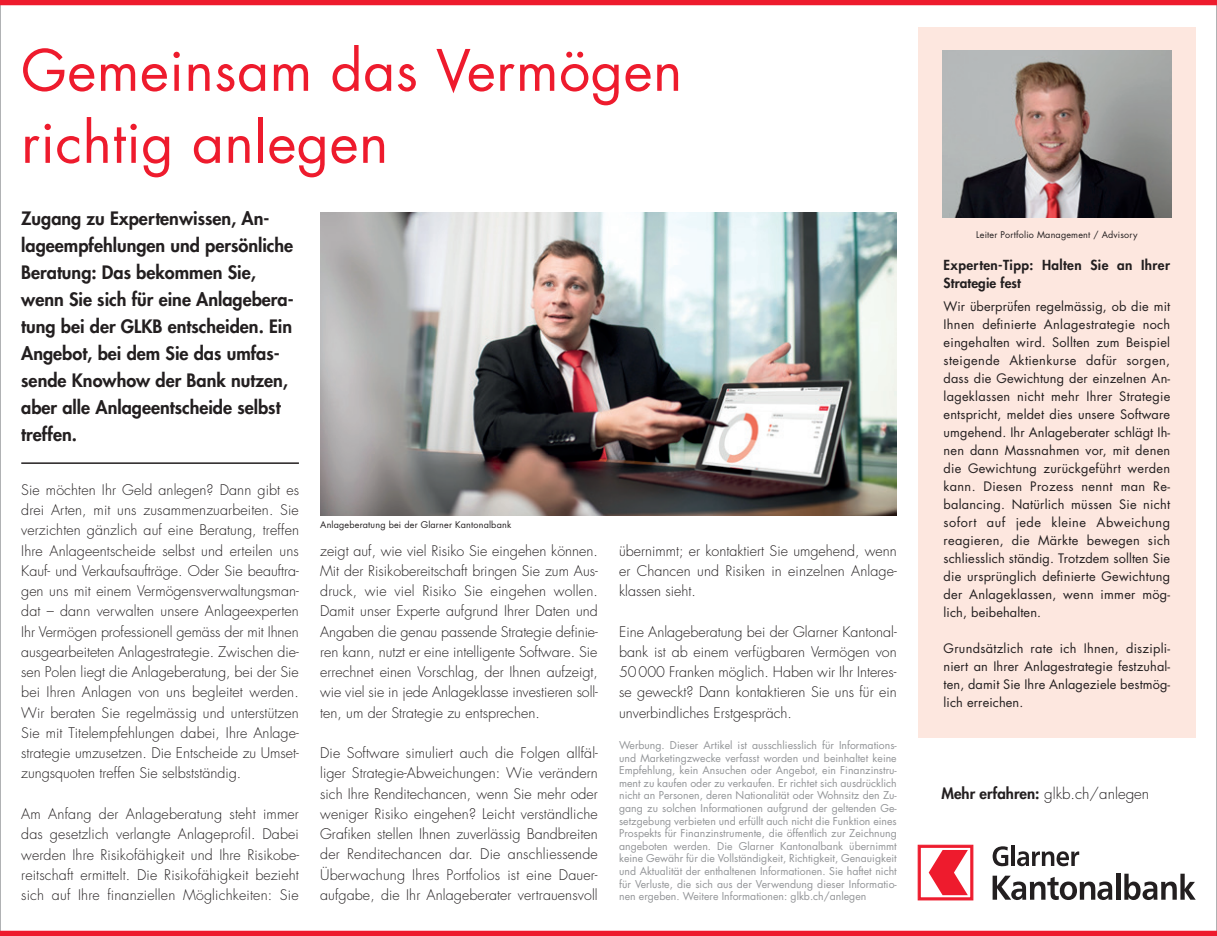
<style>
.page{position:relative;width:1217px;height:936px;background:#fff}
.page>*{position:absolute;margin:0;border:0;box-sizing:border-box;transform-origin:0 0}
.t1{font:55.5px/72px "Futura Std";letter-spacing:.01em;color:#ee1b2d}
.t2{font:800 18px/27px "Futura Std";color:#231f20}
.t3{font:300 15px "Futura Std";color:#231f20}
.t4{font:300 14.25px/20.2px "Futura Std";color:#231f20;text-align:justify}
.t5{font:800 13.5px/18px "Futura Std";letter-spacing:.03em;color:#231f20}
.t6{font:12.75px/18px "Futura Std";letter-spacing:.01em;color:#231f20;text-align:justify}
.t7{font:10.5px/12.6px "Futura Std";color:#939598;text-align:justify}
.t8{font:9px "Futura Std";letter-spacing:.02em;color:#231f20}
.s1{font-weight:800}
</style>
<div class="page">
<svg style="left:992px;top:846px;width:16px;height:20px"></svg>
<hr style="left:1011px;top:845px;width:3px;height:20px;background:#231f20">
<svg style="left:1017px;top:851px;width:61px;height:15px"></svg>
<svg style="left:992px;top:875px;width:119px;height:24px"></svg>
<svg style="left:1116px;top:873px;width:3px;height:26px"></svg>
<svg style="left:1124px;top:873px;width:71px;height:26px"></svg>
<svg style="left:917px;top:845px;width:55px;height:55px"></svg>
<div style="left:0;top:0;width:1216px;height:5px;background:#ee1b2d"></div>
<div style="left:0;top:930px;width:1216px;height:5px;background:#ee1b2d"></div>
<img style="left:320px;top:212px;width:576px;height:303px">
<div style="left:917px;top:27px;width:278px;height:711px;background:#fde7df"></div>
<img style="left:942px;top:50px;width:229px;height:167px">
<hr style="left:21px;top:462px;width:278px;height:2px;background:#231f20">
<h1 class="t1" style="left:21px;top:35px;width:662px">Gemeinsam das Vermögen richtig anlegen</h1>
<p class="t2" style="left:21px;top:205px;width:274px">Zugang zu Expertenwissen, An&shy;lageempfehlungen und persönliche<br>Beratung: Das bekommen Sie, wenn Sie sich für eine Anlagebera&shy;tung bei der GLKB entscheiden. Ein<br>Angebot, bei dem Sie das umfas&shy;sende Knowhow der Bank nutzen, aber alle Anlageentscheide selbst treffen.</p>
<p class="t4" style="left:21px;top:480px;width:279px">Sie möchten Ihr Geld anlegen? Dann gibt es drei Arten, mit uns zusammenzuarbeiten. Sie verzichten gänzlich auf eine Beratung, treffen Ihre Anlageentscheide selbst und erteilen uns Kauf- und Verkaufsaufträge. Oder Sie beauftra&shy;gen uns mit einem Vermögensverwaltungsman&shy;dat – dann verwalten unsere Anlageexperten Ihr Vermögen professionell gemäss der mit Ihnen ausgearbeiteten Anlagestrategie. Zwischen die&shy;sen Polen liegt die Anlageberatung, bei der Sie bei Ihren Anlagen von uns begleitet werden.<br>Wir beraten Sie regelmässig und unterstützen Sie mit Titelempfehlungen dabei, Ihre Anlage&shy;strategie umzusetzen. Die Entscheide zu Umset&shy;zungsquoten treffen Sie selbstständig.</p>
<p class="t4" style="left:21px;top:804px;width:279px">Am Anfang der Anlageberatung steht immer das gesetzlich verlangte Anlageprofil. Dabei werden Ihre Risikofähigkeit und Ihre Risikobe&shy;reitschaft ermittelt. Die Risikofähigkeit bezieht sich auf Ihre finanziellen Möglichkeiten: Sie</p>
<p class="t8" style="left:320px;top:518px;width:192px">Anlageberatung bei der Glarner Kantonalbank</p>
<p class="t4" style="left:320px;top:540px;width:279px">zeigt auf, wie viel Risiko Sie eingehen können.<br>Mit der Risikobereitschaft bringen Sie zum Aus&shy;druck, wie viel Risiko Sie eingehen wollen.<br>Damit unser Experte aufgrund Ihrer Daten und Angaben die genau passende Strategie definie&shy;ren kann, nutzt er eine intelligente Software. Sie errechnet einen Vorschlag, der Ihnen aufzeigt, wie viel sie in jede Anlageklasse investieren soll&shy;ten, um der Strategie zu entsprechen.</p>
<p class="t4" style="left:320px;top:743px;width:279px">Die Software simuliert auch die Folgen allfäl&shy;liger Strategie-Abweichungen: Wie verändern sich Ihre Renditechancen, wenn Sie mehr oder weniger Risiko eingehen? Leicht verständliche Grafiken stellen Ihnen zuverlässig Bandbreiten der Renditechancen dar. Die anschliessende Überwachung Ihres Portfolios ist eine Dauer&shy;aufgabe, die Ihr Anlageberater vertrauensvoll</p>
<p class="t4" style="left:619px;top:540px;width:279px">übernimmt; er kontaktiert Sie umgehend, wenn er Chancen und Risiken in einzelnen Anlage&shy;klassen sieht.</p>
<p class="t4" style="left:619px;top:621px;width:279px">Eine Anlageberatung bei der Glarner Kantonal&shy;bank ist ab einem verfügbaren Vermögen von 50000 Franken möglich. Haben wir Ihr Interes&shy;se geweckt? Dann kontaktieren Sie uns für ein unverbindliches Erstgespräch.</p>
<p class="t7" style="left:619px;top:738px;width:279px">Werbung. Dieser Artikel ist ausschliesslich für Informations&shy;und Marketingzwecke verfasst worden und beinhaltet keine Empfehlung, kein Ansuchen oder Angebot, ein Finanzinstru&shy;ment zu kaufen oder zu verkaufen. Er richtet sich ausdrücklich nicht an Personen, deren Nationalität oder Wohnsitz den Zu&shy;gang zu solchen Informationen aufgrund der geltenden Ge&shy;setzgebung verbieten und erfüllt auch nicht die Funktion eines Prospekts für Finanzinstrumente, die öffentlich zur Zeichnung angeboten werden. Die Glarner Kantonalbank übernimmt keine Gewähr für die Vollständigkeit, Richtigkeit, Genauigkeit und Aktualität der enthaltenen Informationen. Sie haftet nicht für Verluste, die sich aus der Verwendung dieser Informatio&shy;nen ergeben. Weitere Informationen: glkb.ch/anlegen</p>
<p class="t8" style="left:976px;top:228px;width:163px">Leiter Portfolio Management / Advisory</p>
<p class="t5" style="left:943px;top:256px;width:228px">Experten-Tipp: Halten Sie an Ihrer<br>Strategie fest</p>
<p class="t6" style="left:943px;top:297px;width:228px">Wir überprüfen regelmässig, ob die mit Ihnen definierte Anlagestrategie noch eingehalten wird. Sollten zum Beispiel steigende Aktienkurse dafür sorgen, dass die Gewichtung der einzelnen An&shy;lageklassen nicht mehr Ihrer Strategie entspricht, meldet dies unsere Software umgehend. Ihr Anlageberater schlägt Ih&shy;nen dann Massnahmen vor, mit denen die Gewichtung zurückgeführt werden kann. Diesen Prozess nennt man Re&shy;balancing. Natürlich müssen Sie nicht sofort auf jede kleine Abweichung reagieren, die Märkte bewegen sich schliesslich ständig. Trotzdem sollten Sie die ursprünglich definierte Gewichtung der Anlageklassen, wenn immer mög&shy;lich, beibehalten.</p>
<p class="t6" style="left:943px;top:639px;width:228px">Grundsätzlich rate ich Ihnen, diszipli&shy;niert an Ihrer Anlagestrategie festzuhal&shy;ten, damit Sie Ihre Anlageziele bestmög&shy;lich erreichen.</p>
<p class="t3" style="left:941px;top:784px;width:209px"><span class="s1">Mehr erfahren:</span> glkb.ch/anlegen</p>
</div>
